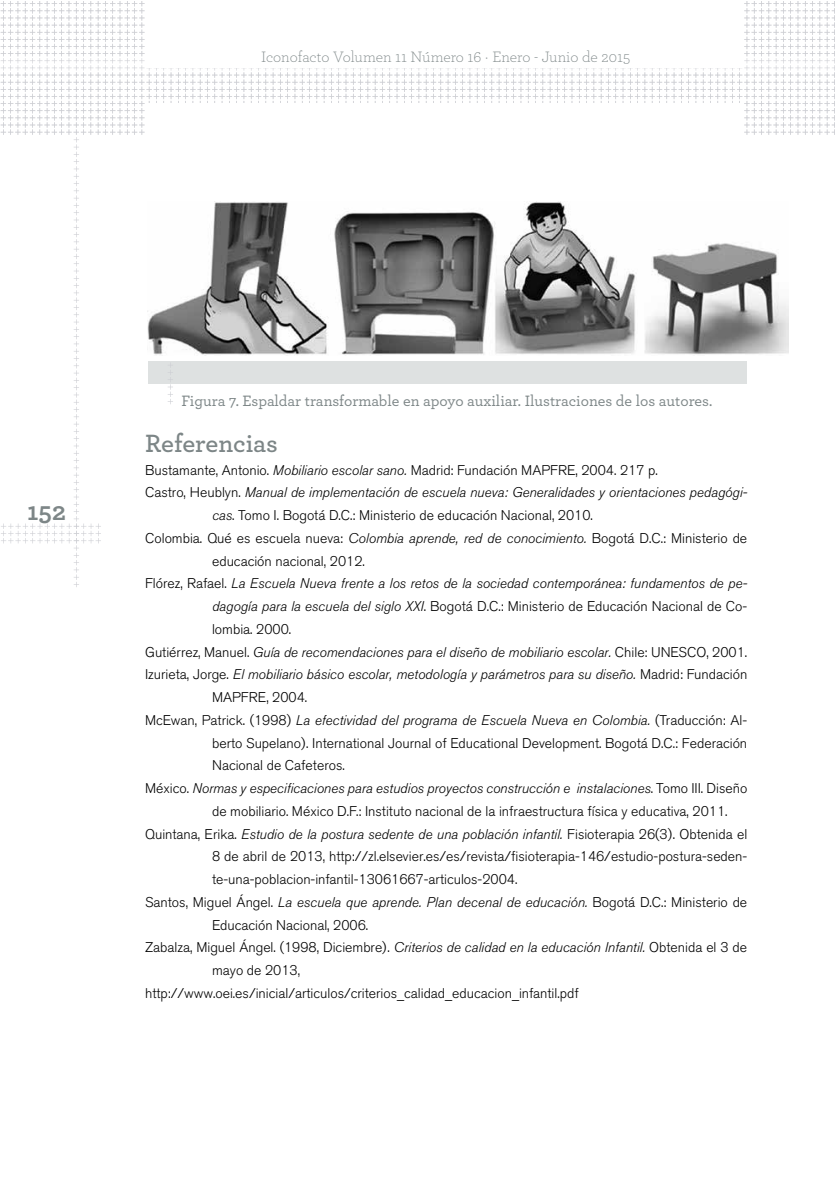
<style>
.page{position:relative;width:835px;height:1186px;background:#fff}
.page>*{position:absolute;margin:0;border:0;box-sizing:border-box;transform-origin:0 0}
.t1{font:600 26.25px "Archer Pro";letter-spacing:-.01em;color:#7d8687}
.t2{font:700 26.25px "Archer Pro";color:#7d8687}
.t3{font:500 15.75px "Archer Pro";color:#7d8687}
.t4{font:300 15.75px "Archer Pro";color:#7d8687}
.t5{font:300 14px "Akzidenz Grotesk BQ";color:#000}
.t6{font:italic 300 14px "Akzidenz Grotesk BQ";color:#000}
.s1{font-style:italic}
.s2{font-style:normal}
</style>
<div class="page">
<svg style="left:0;top:1px;width:835px;height:586px"></svg>
<p class="t4" style="left:261px;top:46px;width:370px">Iconofacto Volumen 11 Número 16 · Enero - Junio de 2015</p>
<h1 class="t2" style="left:27px;top:491px;width:40px">152</h1>
<p class="t3" style="left:181px;top:390px;width:532px">Figura 7. Espaldar transformable en apoyo auxiliar. Ilustraciones de los autores.</p>
<h1 class="t1" style="left:145px;top:423px;width:134px">Referencias</h1>
<p class="t5" style="left:145px;top:462px;width:514px">Bustamante, Antonio. <span class="s1">Mobiliario escolar sano.</span> Madrid: Fundación MAPFRE, 2004. 217 p.</p>
<p class="t6" style="left:145px;top:485px;width:604px"><span class="s2">Castro, Heublyn.</span> Manual de implementación de escuela nueva: Generalidades y orientaciones pedagógi-</p>
<p class="t5" style="left:212px;top:507px;width:382px"><span class="s1">cas</span>. Tomo I. Bogotá D.C.: Ministerio de educación Nacional, 2010.</p>
<p class="t5" style="left:145px;top:530px;width:604px">Colombia. Qué es escuela nueva: <span class="s1">Colombia aprende, red de conocimiento.</span> Bogotá D.C.: Ministerio de</p>
<p class="t5" style="left:212px;top:553px;width:154px">educación nacional, 2012.</p>
<p class="t6" style="left:145px;top:576px;width:604px"><span class="s2">Flórez, Rafael.</span> La Escuela Nueva frente a los retos de la sociedad contemporánea: fundamentos de pe-</p>
<p class="t5" style="left:212px;top:598px;width:537px"><span class="s1">dagogía para la escuela del siglo XXI</span>. Bogotá D.C.: Ministerio de Educación Nacional de Co-</p>
<p class="t5" style="left:212px;top:621px;width:81px">lombia. 2000.</p>
<p class="t6" style="left:145px;top:644px;width:604px"><span class="s2">Gutiérrez, Manuel.</span> Guía de recomendaciones para el diseño de mobiliario escolar. <span class="s2">Chile: UNESCO, 2001.</span></p>
<p class="t6" style="left:145px;top:667px;width:604px"><span class="s2">Izurieta, Jorge.</span> El mobiliario básico escolar, metodología y parámetros para su diseño. <span class="s2">Madrid: Fundación</span></p>
<p class="t5" style="left:212px;top:689px;width:97px">MAPFRE, 2004.</p>
<p class="t6" style="left:145px;top:712px;width:604px"><span class="s2">McEwan, Patrick. (1998)</span> La efectividad del programa de Escuela Nueva en Colombia. <span class="s2">(Traducción: Al-</span></p>
<p class="t5" style="left:212px;top:735px;width:537px">berto Supelano). International Journal of Educational Development. Bogotá D.C.: Federación</p>
<p class="t5" style="left:212px;top:758px;width:134px">Nacional de Cafeteros.</p>
<p class="t6" style="left:145px;top:780px;width:604px"><span class="s2">México.</span> Normas y especificaciones para estudios proyectos construcción e instalaciones<span class="s2">. Tomo III. Diseño</span></p>
<p class="t5" style="left:212px;top:803px;width:517px">de mobiliario. México D.F.: Instituto nacional de la infraestructura física y educativa, 2011.</p>
<p class="t6" style="left:145px;top:826px;width:604px"><span class="s2">Quintana, Erika.</span> Estudio de la postura sedente de una población infantil. <span class="s2">Fisioterapia 26(3). Obtenida el</span></p>
<p class="t5" style="left:212px;top:849px;width:537px">8 de abril de 2013, http://zl.elsevier.es/es/revista/fisioterapia-146/estudio-postura-seden-</p>
<p class="t5" style="left:212px;top:871px;width:307px">te-una-poblacion-infantil-13061667-articulos-2004.</p>
<p class="t6" style="left:145px;top:894px;width:604px"><span class="s2">Santos, Miguel Ángel.</span> La escuela que aprende. Plan decenal de educación. <span class="s2">Bogotá D.C.: Ministerio de</span></p>
<p class="t5" style="left:212px;top:917px;width:158px">Educación Nacional, 2006.</p>
<p class="t5" style="left:145px;top:940px;width:604px">Zabalza, Miguel Ángel. (1998, Diciembre). <span class="s1">Criterios de calidad en la educación Infantil.</span> Obtenida el 3 de</p>
<p class="t5" style="left:212px;top:962px;width:90px">mayo de 2013,</p>
<p class="t5" style="left:145px;top:985px;width:435px">http://www.oei.es/inicial/articulos/criterios_calidad_educacion_infantil.pdf</p>
</div>
